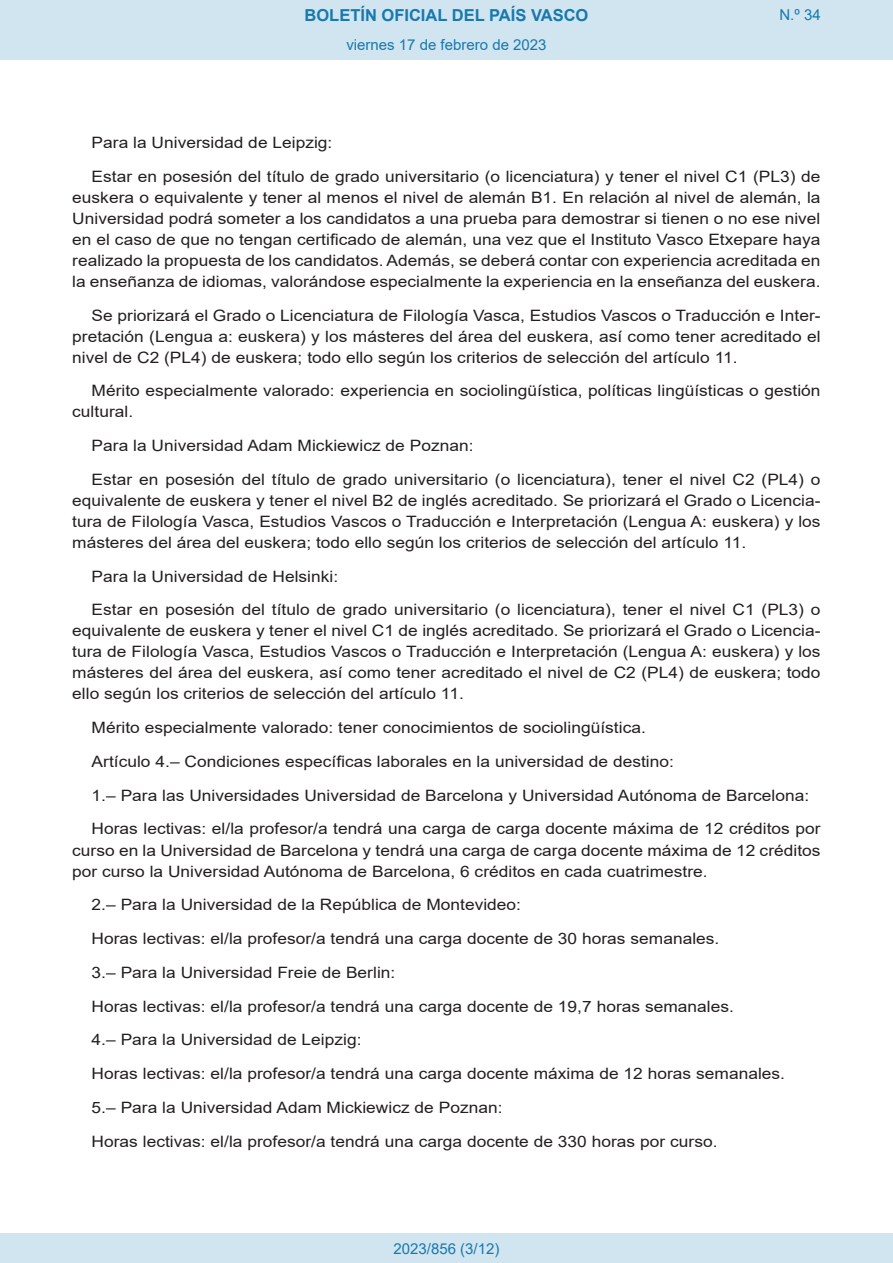
<style>
.page{position:relative;width:893px;height:1263px;background:#fff}
.page>*{position:absolute;margin:0;border:0;box-sizing:border-box;transform-origin:0 0}
.t1{font:700 16.5px "Arial";color:#1879ad}
.BOPVDetalle{font:15.6px/21px "Arial";color:#231f20;text-align:justify;scale:1.11 1}
.Paginacion_Centro{font:15px "Arial";color:#1879ad}
</style>
<div class="page">
<div style="left:0;top:0;width:893px;height:60px;background:#d0e5f0"></div>
<div style="left:0;top:1233px;width:893px;height:30px;background:#d0e5f0"></div>
<p class="t1" style="left:305px;top:3px;width:285px">BOLETÍN OFICIAL DEL PAÍS VASCO</p>
<p class="Paginacion_Centro" style="left:346px;top:35px;width:202px">viernes 17 de febrero de 2023</p>
<p class="Paginacion_Centro" style="left:779px;top:5px;width:43px">N.º 34</p>
<p class="BOPVDetalle" style="left:92px;top:132px;width:218px">Para la Universidad de Leipzig:</p>
<p class="BOPVDetalle" style="left:72px;top:166px;width:676px;text-indent:19px">Estar en posesión del título de grado universitario (o licenciatura) y tener el nivel C1 (PL3) de euskera o equivalente y tener al menos el nivel de alemán B1. En relación al nivel de alemán, la Universidad podrá someter a los candidatos a una prueba para demostrar si tienen o no ese nivel en el caso de que no tengan certificado de alemán, una vez que el Instituto Vasco Etxepare haya realizado la propuesta de los candidatos. Además, se deberá contar con experiencia acreditada en la enseñanza de idiomas, valorándose especialmente la experiencia en la enseñanza del euskera.</p>
<p class="BOPVDetalle" style="left:72px;top:305px;width:676px;text-indent:19px">Se priorizará el Grado o Licenciatura de Filología Vasca, Estudios Vascos o Traducción e Inter&shy;pretación (Lengua a: euskera) y los másteres del área del euskera, así como tener acreditado el nivel de C2 (PL4) de euskera; todo ello según los criterios de selección del artículo 11.</p>
<p class="BOPVDetalle" style="left:72px;top:380px;width:676px;text-indent:19px">Mérito especialmente valorado: experiencia en sociolingüística, políticas lingüísticas o gestión cultural.</p>
<p class="BOPVDetalle" style="left:92px;top:435px;width:346px">Para la Universidad Adam Mickiewicz de Poznan:</p>
<p class="BOPVDetalle" style="left:72px;top:469px;width:676px;text-indent:19px">Estar en posesión del título de grado universitario (o licenciatura), tener el nivel C2 (PL4) o equivalente de euskera y tener el nivel B2 de inglés acreditado. Se priorizará el Grado o Licencia&shy;tura de Filología Vasca, Estudios Vascos o Traducción e Interpretación (Lengua A: euskera) y los másteres del área del euskera; todo ello según los criterios de selección del artículo 11.</p>
<p class="BOPVDetalle" style="left:92px;top:566px;width:224px">Para la Universidad de Helsinki:</p>
<p class="BOPVDetalle" style="left:72px;top:599px;width:676px;text-indent:19px">Estar en posesión del título de grado universitario (o licenciatura), tener el nivel C1 (PL3) o equivalente de euskera y tener el nivel C1 de inglés acreditado. Se priorizará el Grado o Licencia&shy;tura de Filología Vasca, Estudios Vascos o Traducción e Interpretación (Lengua A: euskera) y los másteres del área del euskera, así como tener acreditado el nivel de C2 (PL4) de euskera; todo ello según los criterios de selección del artículo 11.</p>
<p class="BOPVDetalle" style="left:92px;top:717px;width:501px">Mérito especialmente valorado: tener conocimientos de sociolingüística.</p>
<p class="BOPVDetalle" style="left:92px;top:751px;width:526px">Artículo 4.– Condiciones específicas laborales en la universidad de destino:</p>
<p class="BOPVDetalle" style="left:92px;top:785px;width:648px">1.– Para las Universidades Universidad de Barcelona y Universidad Autónoma de Barcelona:</p>
<p class="BOPVDetalle" style="left:72px;top:818px;width:676px;text-indent:19px">Horas lectivas: el/la profesor/a tendrá una carga de carga docente máxima de 12 créditos por curso en la Universidad de Barcelona y tendrá una carga de carga docente máxima de 12 créditos por curso la Universidad Autónoma de Barcelona, 6 créditos en cada cuatrimestre.</p>
<p class="BOPVDetalle" style="left:92px;top:894px;width:388px">2.– Para la Universidad de la República de Montevideo:</p>
<p class="BOPVDetalle" style="left:92px;top:928px;width:567px">Horas lectivas: el/la profesor/a tendrá una carga docente de 30 horas semanales.</p>
<p class="BOPVDetalle" style="left:92px;top:962px;width:275px">3.– Para la Universidad Freie de Berlin:</p>
<p class="BOPVDetalle" style="left:92px;top:995px;width:580px">Horas lectivas: el/la profesor/a tendrá una carga docente de 19,7 horas semanales.</p>
<p class="BOPVDetalle" style="left:92px;top:1029px;width:245px">4.– Para la Universidad de Leipzig:</p>
<p class="BOPVDetalle" style="left:92px;top:1063px;width:626px">Horas lectivas: el/la profesor/a tendrá una carga docente máxima de 12 horas semanales.</p>
<p class="BOPVDetalle" style="left:92px;top:1097px;width:372px">5.– Para la Universidad Adam Mickiewicz de Poznan:</p>
<p class="BOPVDetalle" style="left:92px;top:1130px;width:565px">Horas lectivas: el/la profesor/a tendrá una carga docente de 330 horas por curso.</p>
<p class="Paginacion_Centro" style="left:393px;top:1238px;width:107px">2023/856 (3/12)</p>
</div>
